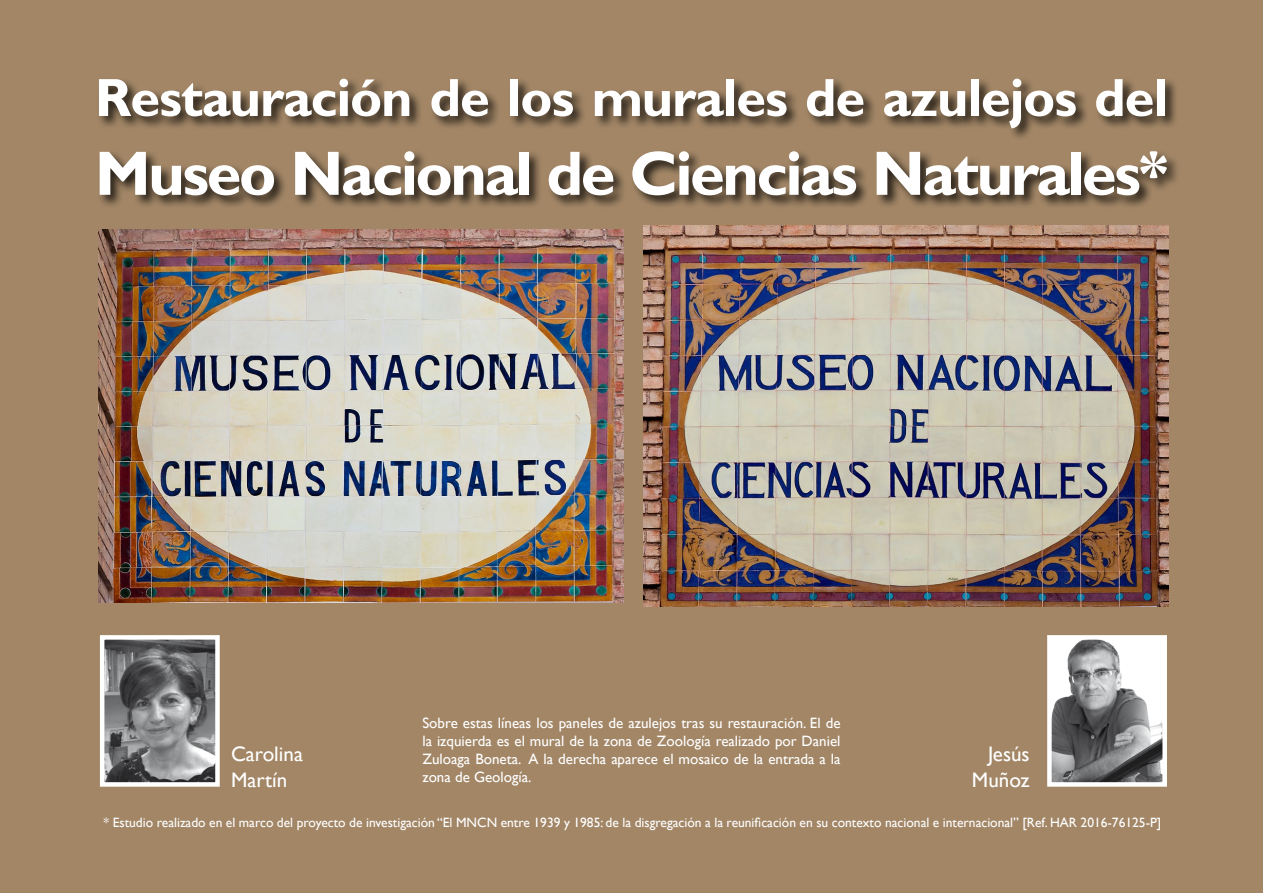
<style>
.page{position:relative;width:1263px;height:893px;background:#a28666}
.page>*{position:absolute;margin:0;border:0;box-sizing:border-box;transform-origin:0 0}
.t1{font:700 63px "Gill Sans";letter-spacing:-.04em;color:#fff}
.t2{font:700 54px "Gill Sans";letter-spacing:-.02em;color:#fff}
.t3{font:21px/25.2px "Gill Sans";color:#fff}
.t4{font:15px/18px "Gill Sans";color:#fff;text-align:justify}
.t5{font:13.5px "Gill Sans";color:#fff}
</style>
<div class="page">
<img style="left:105px;top:640px;width:110px;height:142px">
<div style="left:100px;top:635px;width:120px;height:152px;border:4px solid #fff"></div>
<img style="left:1052px;top:640px;width:110px;height:142px">
<div style="left:1047px;top:635px;width:120px;height:152px;border:4px solid #fff"></div>
<div style="left:96px;top:77px;width:1085px;height:132px;background:#000;opacity:.75"></div>
<img style="left:99px;top:230px;width:524px;height:372px">
<img style="left:643px;top:225px;width:525px;height:381px">
<h2 class="t2" style="left:95px;top:65px;width:1075px">Restauración de los murales de azulejos del</h2>
<h1 class="t1" style="left:95px;top:136px;width:1075px">Museo Nacional de Ciencias Naturales*</h1>
<p class="t4" style="left:422px;top:714px;width:420px">Sobre estas líneas los paneles de azulejos tras su restauración. El de la izquierda es el mural de la zona de Zoología realizado por Daniel Zuloaga Boneta. A la derecha aparece el mosaico de la entrada a la zona de Geología.</p>
<h3 class="t3" style="left:231px;top:742px;width:73px">Carolina<br>Martín</h3>
<h3 class="t3" style="left:972px;top:742px;width:59px;text-align:right">Jesús<br>Muñoz</h3>
<p class="t5" style="left:104px;top:814px;width:1059px">* Estudio realizado en el marco del proyecto de investigación “El MNCN entre 1939 y 1985: de la disgregación a la reunificación en su contexto nacional e internacional” [Ref. HAR 2016-76125-P]</p>
</div>
